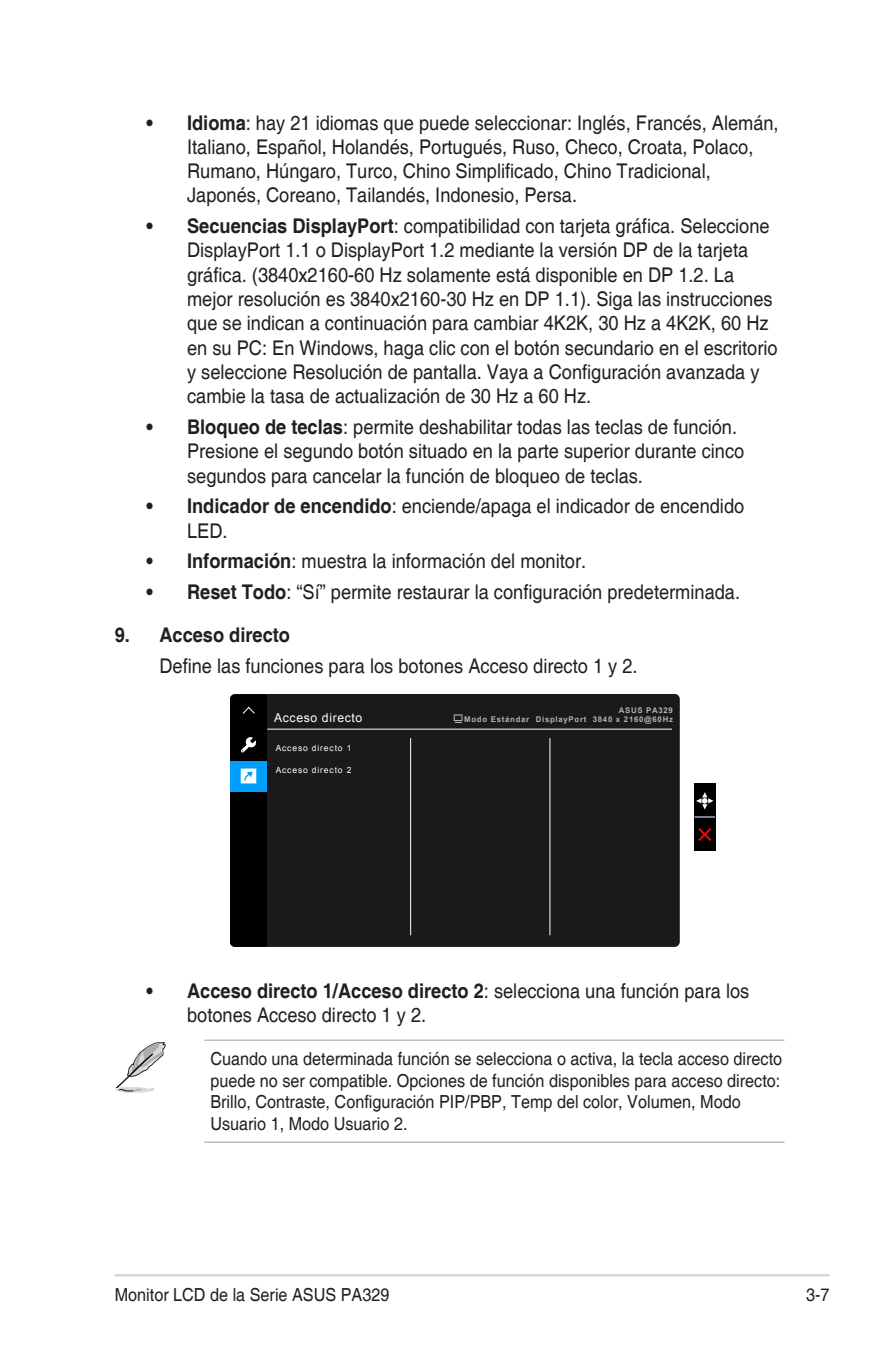
<style>
.page{position:relative;width:893px;height:1346px;background:#fff}
.page>*{position:absolute;margin:0;border:0;box-sizing:border-box;transform-origin:0 0}
.Bulleted_Text{font:20.25px/24.3px "Helvetica";color:#231f20;scale:.9 1}
.List{font:20.25px "Helvetica";color:#231f20;scale:.9 1}
.List_Bold{font:700 20.25px "Helvetica";color:#231f20;scale:.9 1}
.Message{font:18px/21.6px "Helvetica";color:#231f20;scale:.9 1}
.t1{font:12.15px "Arial";letter-spacing:.05em;color:#fff}
.t2{font:8.55px "Arial";letter-spacing:.1em;color:#fff}
.t3{font:700 7.88px/9px "Arial";letter-spacing:.09em;color:#b3b3b3;text-align:right}
.s1{font-weight:700}
</style>
<div class="page">
<hr style="left:115px;top:1274px;width:714px;height:2px;background:#d1d2d4">
<hr style="left:204px;top:1039px;width:580px;height:2px;background:#a8a9ad">
<hr style="left:204px;top:1141px;width:580px;height:1px;background:#a8a9ad">
<div style="left:267px;top:694px;width:413px;height:252px;background:#1a1a1a"></div>
<div style="left:694px;top:783px;width:21px;height:67px;background:#000"></div>
<svg style="left:694px;top:816px;width:21px;height:1px"></svg>
<svg style="left:696px;top:792px;width:17px;height:17px"></svg>
<svg style="left:698px;top:828px;width:13px;height:13px"></svg>
<svg style="left:230px;top:694px;width:37px;height:253px;background:#081822"></svg>
<svg style="left:454px;top:714px;width:8px;height:7px"></svg>
<svg style="left:455px;top:715px;width:6px;height:8px"></svg>
<hr style="left:267px;top:729px;width:405px;height:1px;background:#fff">
<hr style="left:410px;top:738px;width:1px;height:197px;background:#fff">
<hr style="left:550px;top:738px;width:1px;height:197px;background:#fff">
<svg style="left:115px;top:1042px;width:51px;height:51px"></svg>
<p class="Bulleted_Text" style="left:187px;top:111px;width:659px;text-indent:-40px"><span class="s1">• Idioma</span>: hay 21 idiomas que puede seleccionar: Inglés, Francés, Alemán, Italiano, Español, Holandés, Portugués, Ruso, Checo, Croata, Polaco, Rumano, Húngaro, Turco, Chino Simplificado, Chino Tradicional, Japonés, Coreano, Tailandés, Indonesio, Persa.</p>
<p class="Bulleted_Text" style="left:187px;top:215px;width:658px;text-indent:-40px"><span class="s1">• Secuencias DisplayPort</span>: compatibilidad con tarjeta gráfica. Seleccione DisplayPort 1.1 o DisplayPort 1.2 mediante la versión DP de la tarjeta gráfica. (3840x2160-60 Hz solamente está disponible en DP 1.2. La mejor resolución es 3840x2160-30 Hz en DP 1.1). Siga las instrucciones que se indican a continuación para cambiar 4K2K, 30 Hz a 4K2K, 60 Hz en su PC: En Windows, haga clic con el botón secundario en el escritorio y seleccione Resolución de pantalla. Vaya a Configuración avanzada y cambie la tasa de actualización de 30 Hz a 60 Hz.</p>
<p class="Bulleted_Text" style="left:187px;top:415px;width:621px;text-indent:-40px"><span class="s1">• Bloqueo de teclas</span>: permite deshabilitar todas las teclas de función.<br>Presione el segundo botón situado en la parte superior durante cinco segundos para cancelar la función de bloqueo de teclas.</p>
<p class="Bulleted_Text" style="left:187px;top:495px;width:621px;text-indent:-40px"><span class="s1">• Indicador de encendido</span>: enciende/apaga el indicador de encendido<br>LED.</p>
<p class="Bulleted_Text" style="left:147px;top:550px;width:490px"><span class="s1">• Información</span>: muestra la información del monitor.</p>
<p class="Bulleted_Text" style="left:147px;top:580px;width:661px"><span class="s1">• Reset Todo</span>: “Sí” permite restaurar la configuración predeterminada.</p>
<p class="List_Bold" style="left:115px;top:623px;width:196px">9. Acceso directo</p>
<p class="List" style="left:159px;top:654px;width:533px">Define las funciones para los botones Acceso directo 1 y 2.</p>
<p class="t3" style="left:464px;top:705px;width:210px">ASUS PA329<br>Modo Estándar DisplayPort 3840 x 2160@60Hz</p>
<p class="t2" style="left:276px;top:743px;width:77px">Acceso directo 1</p>
<p class="t2" style="left:276px;top:764px;width:77px">Acceso directo 2</p>
<p class="t1" style="left:274px;top:710px;width:90px">Acceso directo</p>
<p class="Bulleted_Text" style="left:187px;top:979px;width:626px;text-indent:-40px"><span class="s1">• Acceso directo 1/Acceso directo 2</span>: selecciona una función para los botones Acceso directo 1 y 2.</p>
<p class="Message" style="left:210px;top:1048px;width:637px">Cuando una determinada función se selecciona o activa, la tecla acceso directo puede no ser compatible. Opciones de función disponibles para acceso directo:<br>Brillo, Contraste, Configuración PIP/PBP, Temp del color, Volumen, Modo Usuario 1, Modo Usuario 2.</p>
<p class="Message" style="left:115px;top:1284px;width:307px">Monitor LCD de la Serie ASUS PA329</p>
<p class="Message" style="left:806px;top:1284px;width:28px">3-7</p>
</div>
